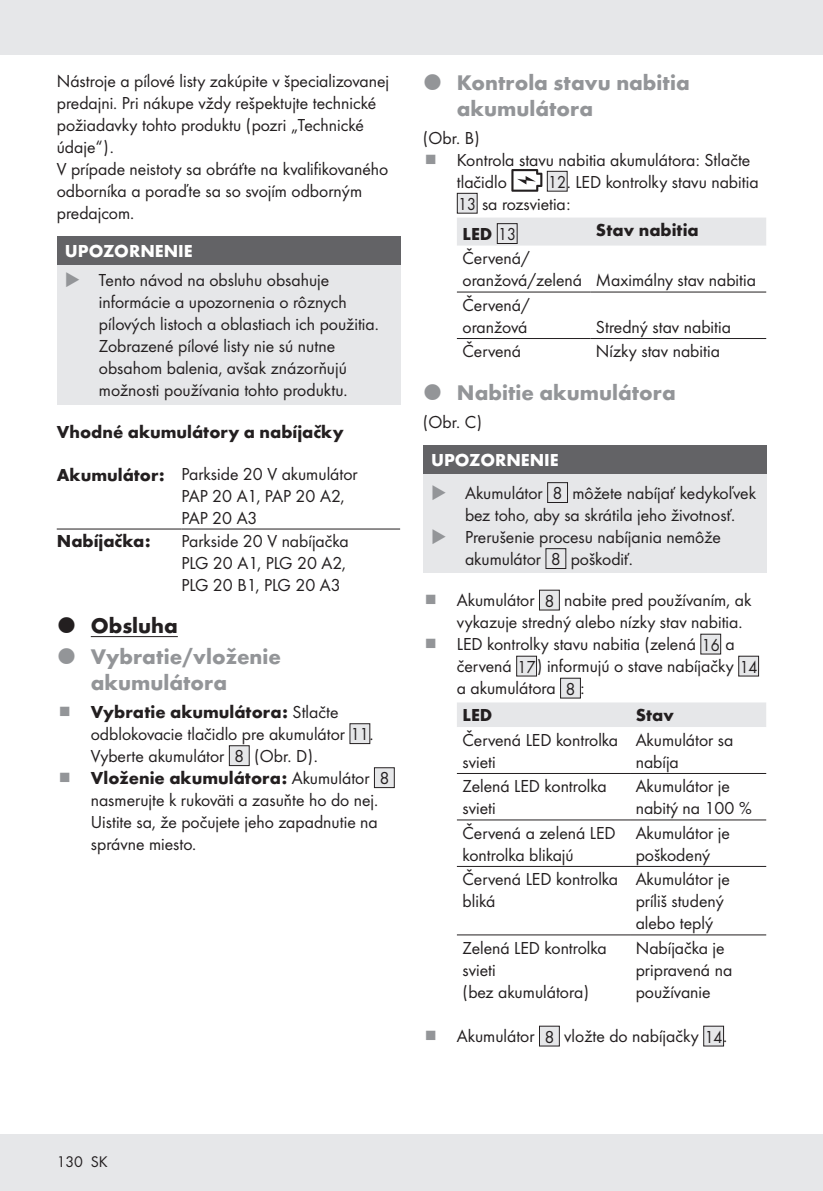
<style>
.page{position:relative;width:823px;height:1191px;background:#fff}
.page>*{position:absolute;margin:0;border:0;box-sizing:border-box;transform-origin:0 0}
.t1{font:700 22px/26px "Futura";color:#939598}
.t2{font:700 22px "Futura";color:#231f20}
.Body_SB{font:18px/22px "Futura Boo";color:#231f20}
.Body{font:18px/22px "Futura Boo";color:#231f20}
.Headline-03{font:700 18px "Futura";color:#231f20}
.Boxed_Numbers__2_Dig{font:18px "Futura Boo";color:#231f20;scale:.9 1}
.Headline__Table{font:700 18px "Futura";color:#231f20}
.Body-2{font:700 18px "Futura";color:#fff}
.Body-3{font:700 18px "Futura";color:#231f20}
.Boxed_Numbers__1_Dig{font:18px "Futura Boo";color:#231f20}
.t3{font:16px "Futura Boo";color:#231f20}
.s1{color:#939598}
.s2{font-family:"Futura";font-weight:700}
.s3{font-family:"Futura Boo";font-weight:400}
</style>
<div class="page">
<div style="left:0;top:1134px;width:822px;height:57px;background:#e6e7e9"></div>
<div style="left:0;top:0;width:822px;height:54px;background:#e6e7e9"></div>
<hr style="left:91px;top:636px;width:87px;height:1px;background:#231f20">
<div style="left:57px;top:236px;width:343px;height:29px;background:#636366"></div>
<div style="left:57px;top:265px;width:343px;height:139px;background:#e6e7e9"></div>
<hr style="left:57px;top:528px;width:124px;height:1px;background:#231f20">
<hr style="left:181px;top:528px;width:219px;height:1px;background:#231f20">
<div style="left:350px;top:723px;width:19px;height:20px;background:#e6e7e9"></div>
<div style="left:349px;top:723px;width:21px;height:21px;border:1px solid #231f20"></div>
<div style="left:229px;top:745px;width:20px;height:20px;background:#e6e7e9"></div>
<div style="left:229px;top:745px;width:20px;height:21px;border:1px solid #231f20"></div>
<div style="left:374px;top:767px;width:20px;height:20px;background:#e6e7e9"></div>
<div style="left:374px;top:767px;width:20px;height:21px;border:1px solid #231f20"></div>
<svg style="left:511px;top:169px;width:31px;height:23px"></svg>
<div style="left:547px;top:171px;width:20px;height:20px;background:#e6e7e9"></div>
<div style="left:546px;top:171px;width:21px;height:20px;border:1px solid #231f20"></div>
<div style="left:457px;top:193px;width:20px;height:20px;background:#e6e7e9"></div>
<div style="left:456px;top:193px;width:21px;height:20px;border:1px solid #231f20"></div>
<div style="left:457px;top:217px;width:308px;height:28px;background:#e6e7e9"></div>
<hr style="left:456px;top:292px;width:134px;height:1px;background:#231f20">
<hr style="left:590px;top:292px;width:175px;height:1px;background:#231f20">
<hr style="left:456px;top:338px;width:134px;height:1px;background:#231f20">
<hr style="left:590px;top:338px;width:175px;height:1px;background:#231f20">
<div style="left:497px;top:224px;width:20px;height:19px;background:#e6e7e9"></div>
<div style="left:496px;top:223px;width:21px;height:21px;border:1px solid #231f20"></div>
<div style="left:423px;top:445px;width:343px;height:29px;background:#636366"></div>
<div style="left:423px;top:474px;width:343px;height:99px;background:#e6e7e9"></div>
<div style="left:547px;top:482px;width:20px;height:21px;border:1px solid #231f20"></div>
<div style="left:545px;top:548px;width:21px;height:21px;border:1px solid #231f20"></div>
<div style="left:539px;top:590px;width:20px;height:20px;background:#e6e7e9"></div>
<div style="left:700px;top:634px;width:20px;height:20px;background:#e6e7e9"></div>
<div style="left:516px;top:656px;width:20px;height:20px;background:#e6e7e9"></div>
<div style="left:516px;top:656px;width:20px;height:20px;border:1px solid #231f20"></div>
<div style="left:738px;top:656px;width:20px;height:20px;background:#e6e7e9"></div>
<div style="left:737px;top:656px;width:21px;height:20px;border:1px solid #231f20"></div>
<div style="left:560px;top:678px;width:20px;height:20px;background:#e6e7e9"></div>
<div style="left:560px;top:678px;width:20px;height:20px;border:1px solid #231f20"></div>
<div style="left:457px;top:702px;width:308px;height:25px;background:#e6e7e9"></div>
<hr style="left:456px;top:773px;width:173px;height:1px;background:#231f20">
<hr style="left:629px;top:773px;width:136px;height:1px;background:#231f20">
<hr style="left:456px;top:819px;width:173px;height:1px;background:#231f20">
<hr style="left:629px;top:819px;width:136px;height:1px;background:#231f20">
<hr style="left:456px;top:866px;width:173px;height:1px;background:#231f20">
<hr style="left:629px;top:866px;width:136px;height:1px;background:#231f20">
<hr style="left:456px;top:934px;width:173px;height:1px;background:#231f20">
<hr style="left:629px;top:934px;width:136px;height:1px;background:#231f20">
<div style="left:539px;top:1026px;width:20px;height:20px;background:#e6e7e9"></div>
<div style="left:703px;top:1026px;width:20px;height:20px;background:#e6e7e9"></div>
<p class="Body_SB" style="left:57px;top:69px;width:333px">Nástroje a pílové listy zakúpite v špecializovanej predajni. Pri nákupe vždy rešpektujte technické požiadavky tohto produktu (pozri „Technické údaje“).</p>
<p class="Body" style="left:57px;top:157px;width:333px">V prípade neistoty sa obráťte na kvalifikovaného odborníka a poraďte sa so svojím odborným predajcom.</p>
<p class="Body-2" style="left:65px;top:238px;width:129px">UPOZORNENIE</p>
<p class="Body_SB" style="left:99px;top:268px;width:279px;text-indent:-34px"><span class="s1">◆</span> Tento návod na obsluhu obsahuje informácie a upozornenia o rôznych pílových listoch a oblastiach ich použitia.<br>Zobrazené pílové listy nie sú nutne obsahom balenia, avšak znázorňujú možnosti používania tohto produktu.</p>
<p class="Headline-03" style="left:57px;top:418px;width:288px">Vhodné akumulátory a nabíjačky</p>
<p class="Body-3" style="left:57px;top:461px;width:109px">Akumulátor:</p>
<p class="Body" style="left:181px;top:462px;width:177px">Parkside 20 V akumulátor<br>PAP 20 A1, PAP 20 A2,<br>PAP 20 A3</p>
<p class="Body-3" style="left:57px;top:527px;width:95px">Nabíjačka:</p>
<p class="Body" style="left:181px;top:529px;width:168px">Parkside 20 V nabíjačka<br>PLG 20 A1, PLG 20 A2,<br>PLG 20 B1, PLG 20 A3</p>
<p class="t2" style="left:91px;top:609px;width:88px">Obsluha</p>
<p class="t1" style="left:91px;top:642px;width:192px">Vybratie/vloženie akumulátora</p>
<p class="Body_SB" style="left:91px;top:700px;width:282px"><span class="s2">Vybratie akumulátora:</span> Stlačte odblokovacie tlačidlo pre akumulátor 11.<br>Vyberte akumulátor</p>
<p class="Boxed_Numbers__1_Dig" style="left:234px;top:744px;width:11px">8</p>
<p class="Body_SB" style="left:254px;top:744px;width:63px">(Obr. D).</p>
<p class="Headline-03" style="left:91px;top:764px;width:280px">Vloženie akumulátora: <span class="s3">Akumulátor</span></p>
<p class="Boxed_Numbers__1_Dig" style="left:379px;top:766px;width:11px">8</p>
<p class="Body_SB" style="left:91px;top:788px;width:288px;text-align:justify">nasmerujte k rukoväti a zasuňte ho do nej.<br>Uistite sa, že počujete jeho zapadnutie na správne miesto.</p>
<p class="t1" style="left:456px;top:68px;width:234px">Kontrola stavu nabitia akumulátora</p>
<p class="Body" style="left:422px;top:126px;width:59px">(Obr. B)</p>
<p class="Body_SB" style="left:456px;top:148px;width:295px">Kontrola stavu nabitia akumulátora: Stlačte tlačidlo</p>
<p class="Boxed_Numbers__2_Dig" style="left:548px;top:169px;width:235px">12. LED kontrolky stavu nabitia</p>
<p class="Boxed_Numbers__2_Dig" style="left:458px;top:191px;width:126px">13 sa rozsvietia:</p>
<p class="Headline__Table" style="left:462px;top:221px;width:55px">LED <span class="s3">13</span></p>
<p class="Headline__Table" style="left:595px;top:217px;width:104px">Stav nabitia</p>
<p class="Body" style="left:462px;top:246px;width:121px">Červená/ oranžová/zelená</p>
<p class="Body" style="left:595px;top:268px;width:161px">Maximálny stav nabitia</p>
<p class="Body" style="left:462px;top:293px;width:69px">Červená/ oranžová</p>
<p class="Body" style="left:595px;top:315px;width:136px">Stredný stav nabitia</p>
<p class="Body" style="left:462px;top:339px;width:60px">Červená</p>
<p class="Body" style="left:595px;top:339px;width:125px">Nízky stav nabitia</p>
<p class="t1" style="left:456px;top:378px;width:220px">Nabitie akumulátora</p>
<p class="Body" style="left:422px;top:410px;width:61px">(Obr. C)</p>
<p class="Body-2" style="left:431px;top:447px;width:129px">UPOZORNENIE</p>
<p class="Body_SB" style="left:431px;top:481px;width:113px"><span class="s1">◆</span> Akumulátor</p>
<p class="Boxed_Numbers__1_Dig" style="left:552px;top:481px;width:11px">8</p>
<p class="Body_SB" style="left:465px;top:481px;width:292px;text-indent:107px">môžete nabíjať kedykoľvek bez toho, aby sa skrátila jeho životnosť.</p>
<p class="Body_SB" style="left:465px;top:525px;width:257px;text-indent:-34px"><span class="s1">◆</span> Prerušenie procesu nabíjania nemôže akumulátor</p>
<p class="Boxed_Numbers__1_Dig" style="left:550px;top:547px;width:11px">8</p>
<p class="Body_SB" style="left:570px;top:547px;width:61px">poškodiť.</p>
<p class="Body_SB" style="left:456px;top:588px;width:79px">Akumulátor</p>
<p class="Boxed_Numbers__1_Dig" style="left:544px;top:588px;width:11px">8</p>
<p class="Body_SB" style="left:456px;top:588px;width:296px;text-indent:107px">nabite pred používaním, ak vykazuje stredný alebo nízky stav nabitia.</p>
<p class="Body_SB" style="left:456px;top:632px;width:302px">LED kontrolky stavu nabitia (zelená 16 a červená 17) informujú o stave nabíjačky 14 a akumulátora</p>
<p class="Boxed_Numbers__1_Dig" style="left:565px;top:676px;width:21px">8 :</p>
<p class="Headline__Table" style="left:462px;top:702px;width:31px">LED</p>
<p class="Headline__Table" style="left:635px;top:702px;width:40px">Stav</p>
<p class="Body" style="left:462px;top:728px;width:157px">Červená LED kontrolka svieti</p>
<p class="Body" style="left:635px;top:728px;width:99px">Akumulátor sa nabíja</p>
<p class="Body" style="left:462px;top:774px;width:146px">Zelená LED kontrolka svieti</p>
<p class="Body" style="left:635px;top:774px;width:117px">Akumulátor je nabitý na 100 %</p>
<p class="Body" style="left:462px;top:821px;width:154px">Červená a zelená LED kontrolka blikajú</p>
<p class="Body" style="left:635px;top:821px;width:96px">Akumulátor je poškodený</p>
<p class="Body" style="left:462px;top:867px;width:157px">Červená LED kontrolka bliká</p>
<p class="Body" style="left:635px;top:867px;width:96px">Akumulátor je príliš studený alebo teplý</p>
<p class="Body" style="left:462px;top:935px;width:146px">Zelená LED kontrolka svieti<br>(bez akumulátora)</p>
<p class="Body" style="left:635px;top:935px;width:98px">Nabíjačka je pripravená na používanie</p>
<p class="Body_SB" style="left:456px;top:1024px;width:79px">Akumulátor</p>
<p class="Boxed_Numbers__1_Dig" style="left:544px;top:1024px;width:11px">8</p>
<p class="Body_SB" style="left:564px;top:1024px;width:162px">vložte do nabíjačky 14.</p>
<p class="t3" style="left:57px;top:1150px;width:52px">130 SK</p>
</div>
